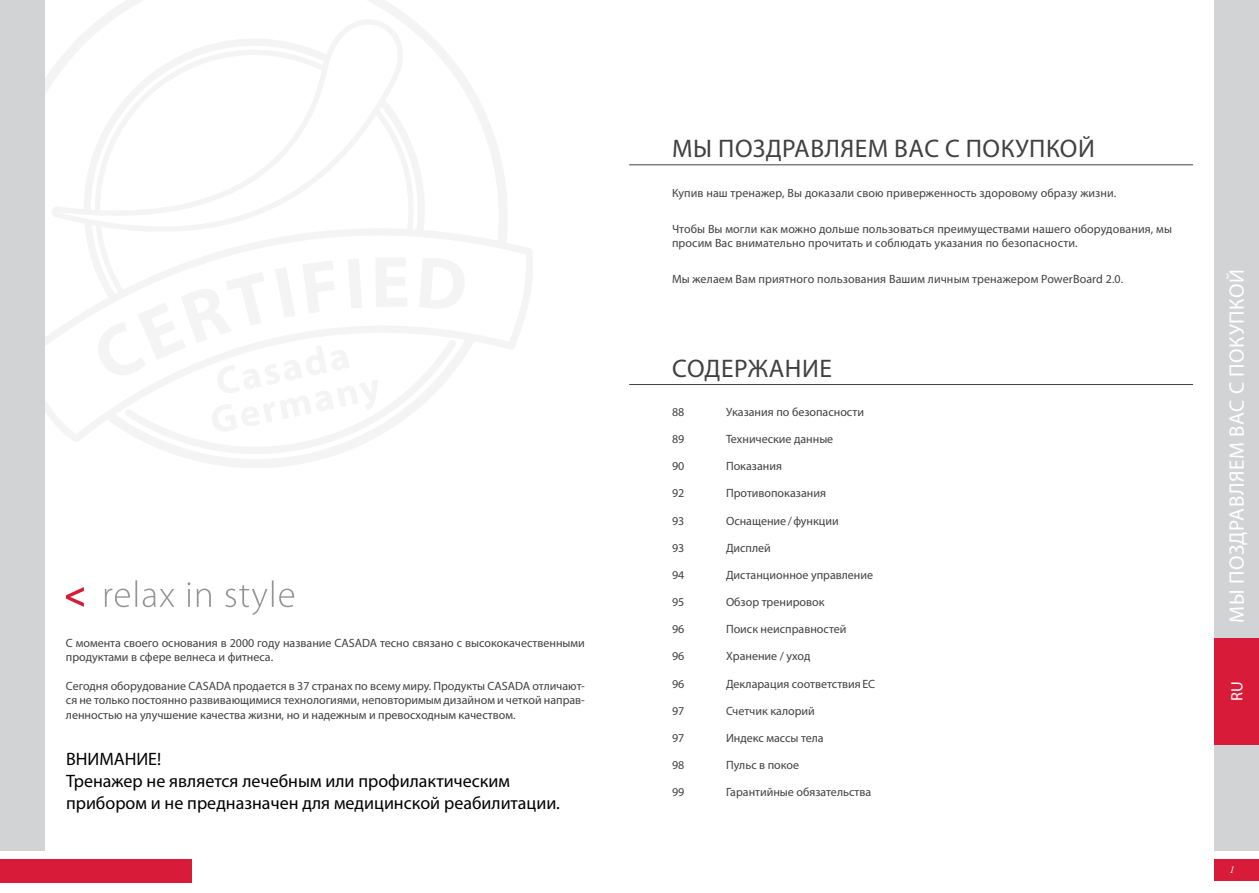
<style>
.page{position:relative;width:1259px;height:893px;background:#fff}
.page>*{position:absolute;margin:0;border:0;box-sizing:border-box;transform-origin:0 0}
.t1{font:25.5px "Myriad Pro";letter-spacing:.02em;color:#414042}
.t2{font:21px "Myriad Pro";letter-spacing:.03em;color:#fff}
.t3{font:18px/21.6px "Myriad Pro";color:#000}
.t4{font:16.5px "Myriad Pro";color:#fff}
.t5{font:12px/14.4px "Myriad Pro";color:#414042}
.t6{font:italic 10.5px "Adobe Garamond Pro";color:#fff}
</style>
<div class="page">
<svg style="left:45px;top:0;width:488px;height:468px"></svg>
<svg style="left:93px;top:257px;width:314px;height:175px"></svg>
<div style="left:0;top:0;width:45px;height:850px;background:#d1d3d4"></div>
<div style="left:1214px;top:0;width:45px;height:850px;background:#d1d3d4"></div>
<hr style="left:629px;top:164px;width:563px;height:1px;background:#414042">
<hr style="left:629px;top:384px;width:563px;height:1px;background:#414042">
<div style="left:0;top:859px;width:191px;height:23px;background:#d71b38"></div>
<div style="left:1214px;top:859px;width:45px;height:21px;background:#d71b38"></div>
<svg style="left:105px;top:580px;width:189px;height:35px"></svg>
<svg style="left:66px;top:587px;width:18px;height:20px"></svg>
<div style="left:1214px;top:638px;width:45px;height:106px;background:#d71b38"></div>
<p class="t5" style="left:66px;top:635px;width:520px">С момента своего основания в 2000 году название CASADA тесно связано с высококачественными продуктами в сфере велнеса и фитнеса.</p>
<p class="t5" style="left:66px;top:679px;width:520px;text-align:justify">Сегодня оборудование CASADA продается в 37 странах по всему миру. Продукты CASADA отличают&shy;ся не только постоянно развивающимися технологиями, неповторимым дизайном и четкой направ&shy;ленностью на улучшение качества жизни, но и надежным и превосходным качеством.</p>
<h3 class="t3" style="left:66px;top:748px;width:495px">ВНИМАНИЕ!<br>Тренажер не является лечебным или профилактическим прибором и не предназначен для медицинской реабилитации.</h3>
<h1 class="t1" style="left:672px;top:133px;width:424px">МЫ ПОЗДРАВЛЯЕМ ВАС С ПОКУПКОЙ</h1>
<p class="t5" style="left:672px;top:186px;width:446px">Купив наш тренажер, Вы доказали свою приверженность здоровому образу жизни.</p>
<p class="t5" style="left:672px;top:221px;width:501px">Чтобы Вы могли как можно дольше пользоваться преимуществами нашего оборудования, мы просим Вас внимательно прочитать и соблюдать указания по безопасности.</p>
<p class="t5" style="left:672px;top:271px;width:453px">Мы желаем Вам приятного пользования Вашим личным тренажером PowerBoard 2.0.</p>
<h1 class="t1" style="left:672px;top:353px;width:161px">СОДЕРЖАНИЕ</h1>
<p class="t5" style="left:672px;top:404px;width:14px">88</p>
<p class="t5" style="left:726px;top:404px;width:139px">Указания по безопасности</p>
<p class="t5" style="left:672px;top:432px;width:14px">89</p>
<p class="t5" style="left:726px;top:432px;width:109px">Технические данные</p>
<p class="t5" style="left:672px;top:459px;width:14px">90</p>
<p class="t5" style="left:726px;top:459px;width:58px">Показания</p>
<p class="t5" style="left:672px;top:486px;width:14px">92</p>
<p class="t5" style="left:726px;top:486px;width:101px">Противопоказания</p>
<p class="t5" style="left:672px;top:513px;width:14px">93</p>
<p class="t5" style="left:726px;top:513px;width:114px">Оснащение/функции</p>
<p class="t5" style="left:672px;top:540px;width:14px">93</p>
<p class="t5" style="left:726px;top:540px;width:46px">Дисплей</p>
<p class="t5" style="left:672px;top:567px;width:14px">94</p>
<p class="t5" style="left:726px;top:567px;width:149px">Дистанционное управление</p>
<p class="t5" style="left:672px;top:595px;width:14px">95</p>
<p class="t5" style="left:726px;top:595px;width:100px">Обзор тренировок</p>
<p class="t5" style="left:672px;top:622px;width:14px">96</p>
<p class="t5" style="left:726px;top:622px;width:122px">Поиск неисправностей</p>
<p class="t5" style="left:672px;top:649px;width:14px">96</p>
<p class="t5" style="left:726px;top:649px;width:86px">Хранение / уход</p>
<p class="t5" style="left:672px;top:676px;width:14px">96</p>
<p class="t5" style="left:726px;top:676px;width:151px">Декларация соответствия ЕС</p>
<p class="t5" style="left:672px;top:703px;width:14px">97</p>
<p class="t5" style="left:726px;top:703px;width:90px">Счетчик калорий</p>
<p class="t5" style="left:672px;top:730px;width:14px">97</p>
<p class="t5" style="left:726px;top:730px;width:99px">Индекс массы тела</p>
<p class="t5" style="left:672px;top:758px;width:14px">98</p>
<p class="t5" style="left:726px;top:758px;width:75px">Пульс в покое</p>
<p class="t5" style="left:672px;top:785px;width:14px">99</p>
<p class="t5" style="left:726px;top:785px;width:147px">Гарантийные обязательства</p>
<h2 class="t2" style="left:1224px;top:623px;width:355px;rotate:-90deg">МЫ ПОЗДРАВЛЯЕМ ВАС С ПОКУПКОЙ</h2>
<h3 class="t4" style="left:1226px;top:701px;width:22px;rotate:-90deg">RU</h3>
<p class="t6" style="left:1229px;top:864px;width:7px">1</p>
</div>
